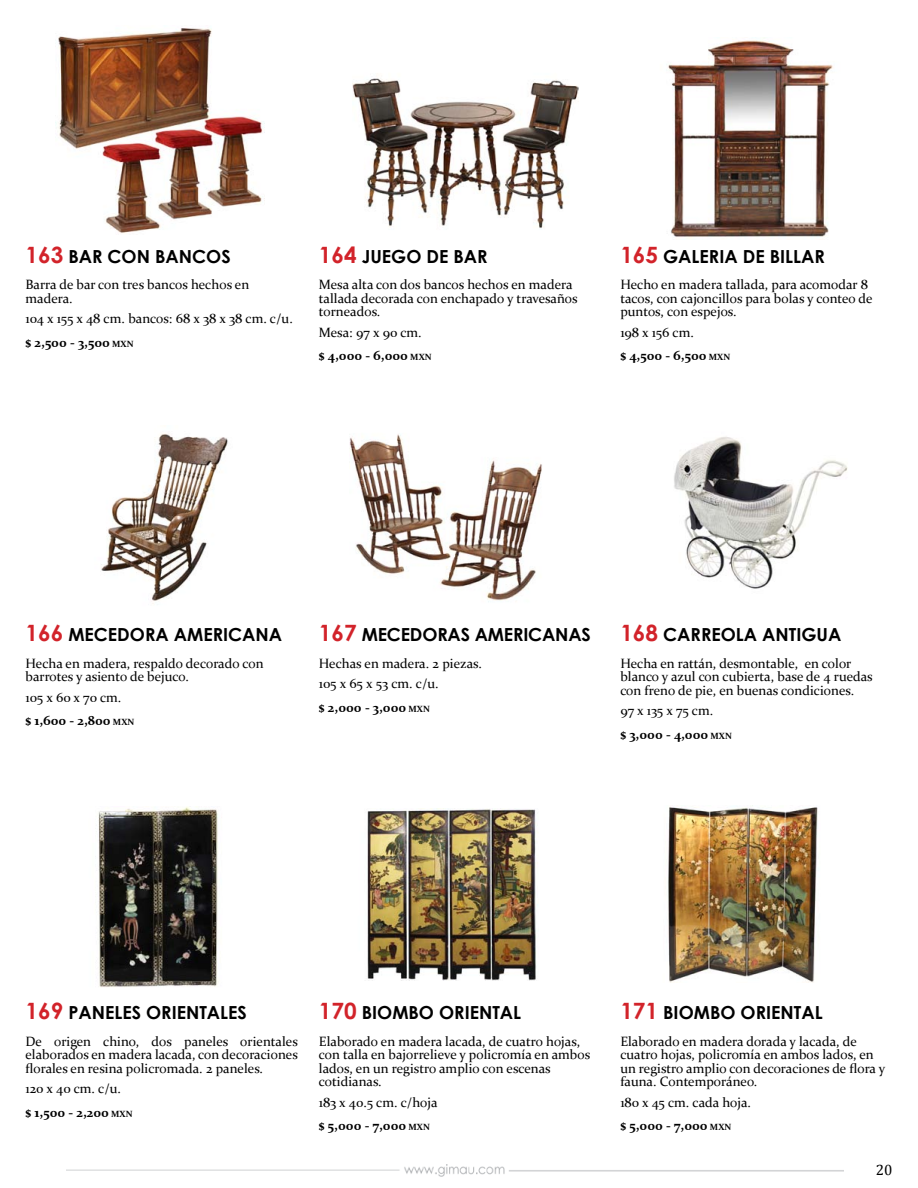
<style>
.page{position:relative;width:918px;height:1188px;background:#fff}
.page>*{position:absolute;margin:0;border:0;box-sizing:border-box;transform-origin:0 0}
.t1{font:700 18px "Century Gothic";color:#000}
.t2{font:15px "Cambria";color:#000}
.t3{font:13.5px/13.5px "Constantia";color:#000}
.t4{font:700 13.5px/23.7px "Constantia";color:#000}
.s1{font-size:22.5px;color:#d2232a}
.s2{font-weight:700}
.s3{font-weight:700;font-size:9px}
.s4{font-weight:400}
.s5{font-size:9px}
</style>
<div class="page">
<img style="left:55px;top:28px;width:209px;height:205px">
<img style="left:353px;top:78px;width:225px;height:151px">
<img style="left:668px;top:37px;width:165px;height:202px">
<img style="left:101px;top:434px;width:127px;height:170px">
<img style="left:349px;top:434px;width:193px;height:168px">
<img style="left:674px;top:437px;width:174px;height:152px">
<img style="left:95px;top:807px;width:124px;height:180px">
<img style="left:367px;top:808px;width:171px;height:173px">
<img style="left:668px;top:805px;width:150px;height:177px">
<img style="left:66px;top:1164px;width:778px;height:13px">
<h1 class="t1" style="left:26px;top:242px;width:207px"><span class="s1">163</span> BAR CON BANCOS</h1>
<p class="t3" style="left:26px;top:277px;width:225px">Barra de bar con tres bancos hechos en madera.</p>
<p class="t3" style="left:26px;top:306px;width:269px;line-height:23.7px">104 x 155 x 48 cm. bancos: 68 x 38 x 38 cm. c/u. <span class="s2">$ 2,500 - 3,500</span> <span class="s3">MXN</span></p>
<h1 class="t1" style="left:319px;top:242px;width:170px"><span class="s1">164</span> JUEGO DE BAR</h1>
<p class="t3" style="left:319px;top:277px;width:260px">Mesa alta con dos bancos hechos en madera tallada decorada con enchapado y travesaños torneados.</p>
<p class="t3" style="left:319px;top:320px;width:114px;line-height:23.7px">Mesa: 97 x 90 cm.<br><span class="s2">$ 4,000 - 6,000</span> <span class="s3">MXN</span></p>
<h1 class="t1" style="left:620px;top:242px;width:206px"><span class="s1">165</span> GALERIA DE BILLAR</h1>
<p class="t3" style="left:620px;top:277px;width:254px">Hecho en madera tallada, para acomodar 8 tacos, con cajoncillos para bolas y conteo de puntos, con espejos.</p>
<p class="t4" style="left:620px;top:320px;width:111px"><span class="s4">198 x 156 cm.<br></span>$ 4,500 - 6,500 <span class="s5">MXN</span></p>
<h1 class="t1" style="left:26px;top:621px;width:258px"><span class="s1">166</span> MECEDORA AMERICANA</h1>
<p class="t3" style="left:26px;top:656px;width:240px">Hecha en madera, respaldo decorado con barrotes y asiento de bejuco.</p>
<p class="t3" style="left:26px;top:685px;width:110px;line-height:23.7px">105 x 60 x 70 cm.<br><span class="s2">$ 1,600 - 2,800</span> <span class="s3">MXN</span></p>
<h1 class="t1" style="left:319px;top:621px;width:273px"><span class="s1">167</span> MECEDORAS AMERICANAS</h1>
<p class="t3" style="left:319px;top:652px;width:165px;line-height:20.4px">Hechas en madera. 2 piezas.<br>105 x 65 x 53 cm. c/u.</p>
<p class="t4" style="left:319px;top:695px;width:113px">$ 2,000 - 3,000 <span class="s5">MXN</span></p>
<h1 class="t1" style="left:620px;top:621px;width:223px"><span class="s1">168</span> CARREOLA ANTIGUA</h1>
<p class="t3" style="left:620px;top:656px;width:254px">Hecha en rattán, desmontable, en color blanco y azul con cubierta, base de 4 ruedas con freno de pie, en buenas condiciones.</p>
<p class="t3" style="left:620px;top:698px;width:113px;line-height:23.7px">97 x 135 x 75 cm.<br><span class="s2">$ 3,000 - 4,000</span> <span class="s3">MXN</span></p>
<h1 class="t1" style="left:26px;top:999px;width:223px"><span class="s1">169</span> PANELES ORIENTALES</h1>
<p class="t3" style="left:26px;top:1034px;width:274px;text-align:justify">De origen chino, dos paneles orientales elaborados en madera lacada, con decoraciones florales en resina policromada. 2 paneles.</p>
<p class="t3" style="left:26px;top:1076px;width:109px;line-height:23.7px">120 x 40 cm. c/u.<br><span class="s2">$ 1,500 - 2,200</span> <span class="s3">MXN</span></p>
<h1 class="t1" style="left:319px;top:999px;width:204px"><span class="s1">170</span> BIOMBO ORIENTAL</h1>
<p class="t3" style="left:319px;top:1034px;width:273px">Elaborado en madera lacada, de cuatro hojas, con talla en bajorrelieve y policromía en ambos lados, en un registro amplio con escenas cotidianas.</p>
<p class="t3" style="left:319px;top:1090px;width:120px;line-height:23.7px">183 x 40.5 cm. c/hoja <span class="s2">$ 5,000 - 7,000</span> <span class="s3">MXN</span></p>
<h1 class="t1" style="left:620px;top:999px;width:204px"><span class="s1">171</span> BIOMBO ORIENTAL</h1>
<p class="t3" style="left:620px;top:1034px;width:266px">Elaborado en madera dorada y lacada, de cuatro hojas, policromía en ambos lados, en un registro amplio con decoraciones de flora y fauna. Contemporáneo.</p>
<p class="t3" style="left:620px;top:1090px;width:132px;line-height:23.7px">180 x 45 cm. cada hoja. <span class="s2">$ 5,000 - 7,000</span> <span class="s3">MXN</span></p>
<p class="t2" style="left:876px;top:1161px;width:18px">20</p>
</div>
